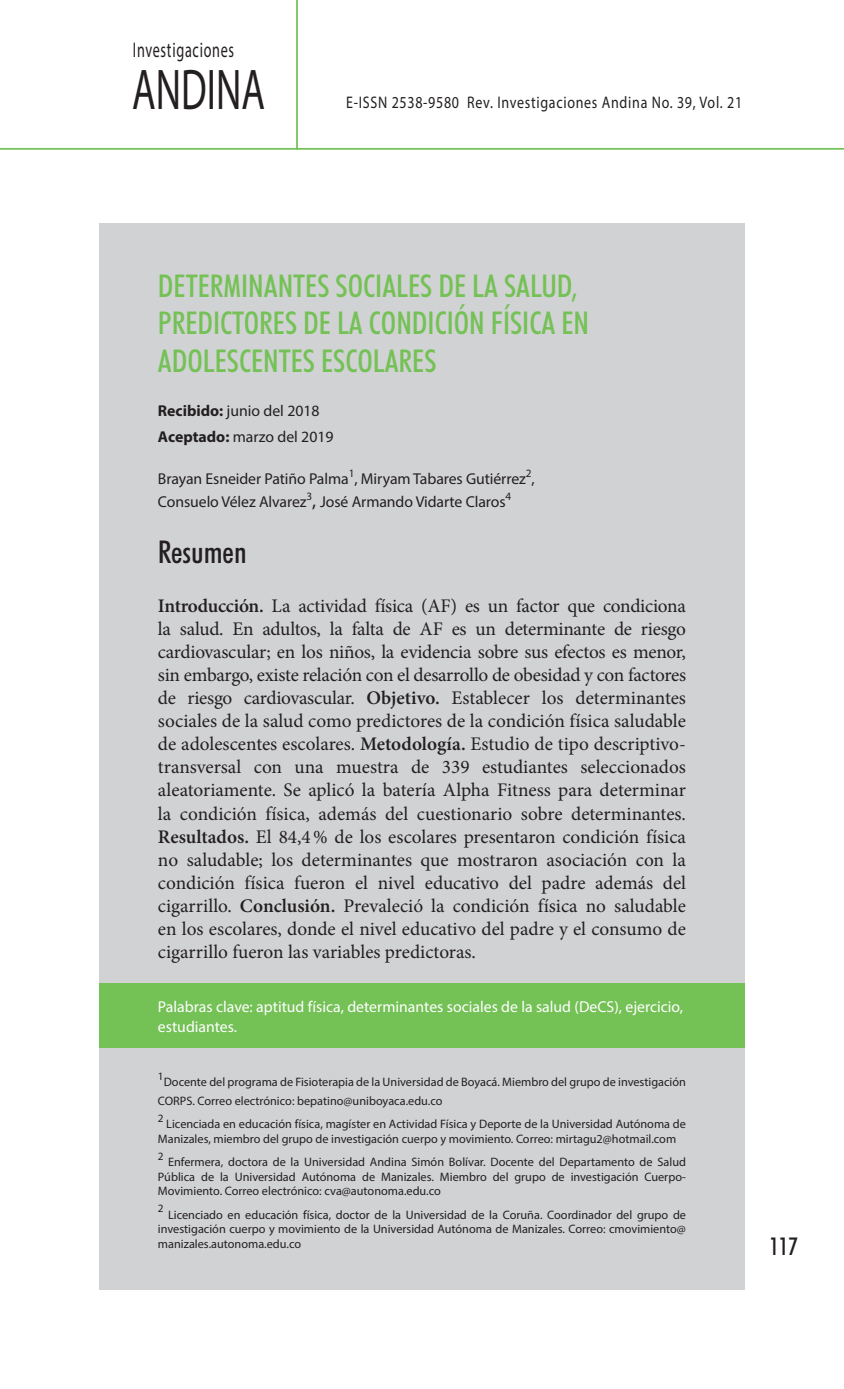
<style>
.page{position:relative;width:844px;height:1389px;background:#fff}
.page>*{position:absolute;margin:0;border:0;box-sizing:border-box;transform-origin:0 0}
.t1{font:57.75px "Myriad Pro";color:#231f20;scale:.67 1}
.t2{font:500 condensed 31.5px/37.8px "Futura BT";color:#74c155}
.t3{font:500 condensed 31.5px "Futura BT";color:#231f20}
.t4{font:500 condensed 24.5px "Futura BT";color:#231f20}
.t5{font:21.18px "Myriad Pro";letter-spacing:.05em;color:#231f20;scale:.67 1}
.t6{font:19.25px/23.1px "Minion Pro";color:#231f20;text-align:justify}
.t7{font:16.8px "Myriad Pro";letter-spacing:.05em;color:#231f20;scale:.83 1}
.t8{font:15.75px/25.2px "Myriad Pro";letter-spacing:-.005em;color:#231f20}
.t9{font:15.75px/19.2px "Myriad Pro";color:#fff}
.t10{font:12.25px/14.7px "Myriad Pro";color:#231f20}
.t11{font:11.2px "Myriad Pro";color:#231f20}
.s1{font-weight:700}
.s2{font-size:19.25px}
.s3{font-weight:600}
</style>
<div class="page">
<hr style="left:0;top:148px;width:843px;height:2px;background:#73c157">
<hr style="left:296px;top:0;width:2px;height:150px;background:#73c157">
<div style="left:99px;top:223px;width:645px;height:1067px;background:#d1d2d4"></div>
<div style="left:99px;top:984px;width:645px;height:64px;background:#74c155"></div>
<p class="t5" style="left:133px;top:37px;width:153px">Investigaciones</p>
<h1 class="t1" style="left:132px;top:54px;width:199px">ANDINA</h1>
<p class="t7" style="left:346px;top:92px;width:478px">E-ISSN 2538-9580 Rev. Investigaciones Andina No. 39, Vol. 21</p>
<h2 class="t2" style="left:158px;top:266px;width:432px">DETERMINANTES SOCIALES DE LA SALUD,<br>PREDICTORES DE LA CONDICIÓN FÍSICA EN<br>ADOLESCENTES ESCOLARES</h2>
<p class="t8" style="left:158px;top:398px;width:177px"><span class="s1">Recibido:</span> junio del 2018<br><span class="s1">Aceptado:</span> marzo del 2019</p>
<p class="t8" style="left:158px;top:467px;width:378px;line-height:23.1px">Brayan Esneider Patiño Palma<sup>1</sup>, Miryam Tabares Gutiérrez<sup>2</sup>,<br>Consuelo Vélez Alvarez<sup>3</sup><span class="s2">,</span> José Armando Vidarte Claros<sup>4</sup></p>
<h2 class="t3" style="left:158px;top:533px;width:90px">Resumen</h2>
<p class="t6" style="left:158px;top:594px;width:529px"><span class="s3">Introducción.</span> La actividad física (AF) es un factor que condiciona la salud. En adultos, la falta de AF es un determinante de riesgo cardiovascular; en los niños, la evidencia sobre sus efectos es menor, sin embargo, existe relación con el desarrollo de obesidad y con factores de riesgo cardiovascular. <span class="s3">Objetivo.</span> Establecer los determinantes sociales de la salud como predictores de la condición física saludable de adolescentes escolares. <span class="s3">Metodología.</span> Estudio de tipo descriptivo&shy;transversal con una muestra de 339 estudiantes seleccionados aleatoriamente. Se aplicó la batería Alpha Fitness para determinar la condición física, además del cuestionario sobre determinantes.<br><span class="s3">Resultados.</span> El 84,4% de los escolares presentaron condición física no saludable; los determinantes que mostraron asociación con la condición física fueron el nivel educativo del padre además del cigarrillo. <span class="s3">Conclusión.</span> Prevaleció la condición física no saludable en los escolares, donde el nivel educativo del padre y el consumo de cigarrillo fueron las variables predictoras.</p>
<p class="t9" style="left:158px;top:997px;width:526px">Palabras clave: aptitud física, determinantes sociales de la salud (DeCS), ejercicio, estudiantes.</p>
<p class="t11" style="left:158px;top:1069px;width:7px">1</p>
<p class="t10" style="left:158px;top:1073px;width:529px;line-height:18.9px;text-indent:6px">Docente del programa de Fisioterapia de la Universidad de Boyacá. Miembro del grupo de investigación<br>CORPS. Correo electrónico: bepatino@uniboyaca.edu.co</p>
<p class="t11" style="left:158px;top:1111px;width:7px">2</p>
<p class="t10" style="left:158px;top:1117px;width:529px;text-indent:8px">Licenciada en educación física, magíster en Actividad Física y Deporte de la Universidad Autónoma de<br>Manizales, miembro del grupo de investigación cuerpo y movimiento. Correo: mirtagu2@hotmail.com</p>
<p class="t11" style="left:158px;top:1149px;width:7px">2</p>
<p class="t10" style="left:158px;top:1154px;width:529px;text-align:justify;text-indent:10px">Enfermera, doctora de la Universidad Andina Simón Bolívar. Docente del Departamento de Salud Pública de la Universidad Autónoma de Manizales. Miembro del grupo de investigación Cuerpo-Movimiento. Correo electrónico: cva@autonoma.edu.co</p>
<p class="t11" style="left:158px;top:1202px;width:7px">2</p>
<p class="t10" style="left:158px;top:1207px;width:529px;text-align:justify;text-indent:10px">Licenciado en educación física, doctor de la Universidad de la Coruña. Coordinador del grupo de investigación cuerpo y movimiento de la Universidad Autónoma de Manizales. Correo: cmovimiento@ manizales.autonoma.edu.co</p>
<p class="t4" style="left:769px;top:1231px;width:30px">117</p>
</div>
